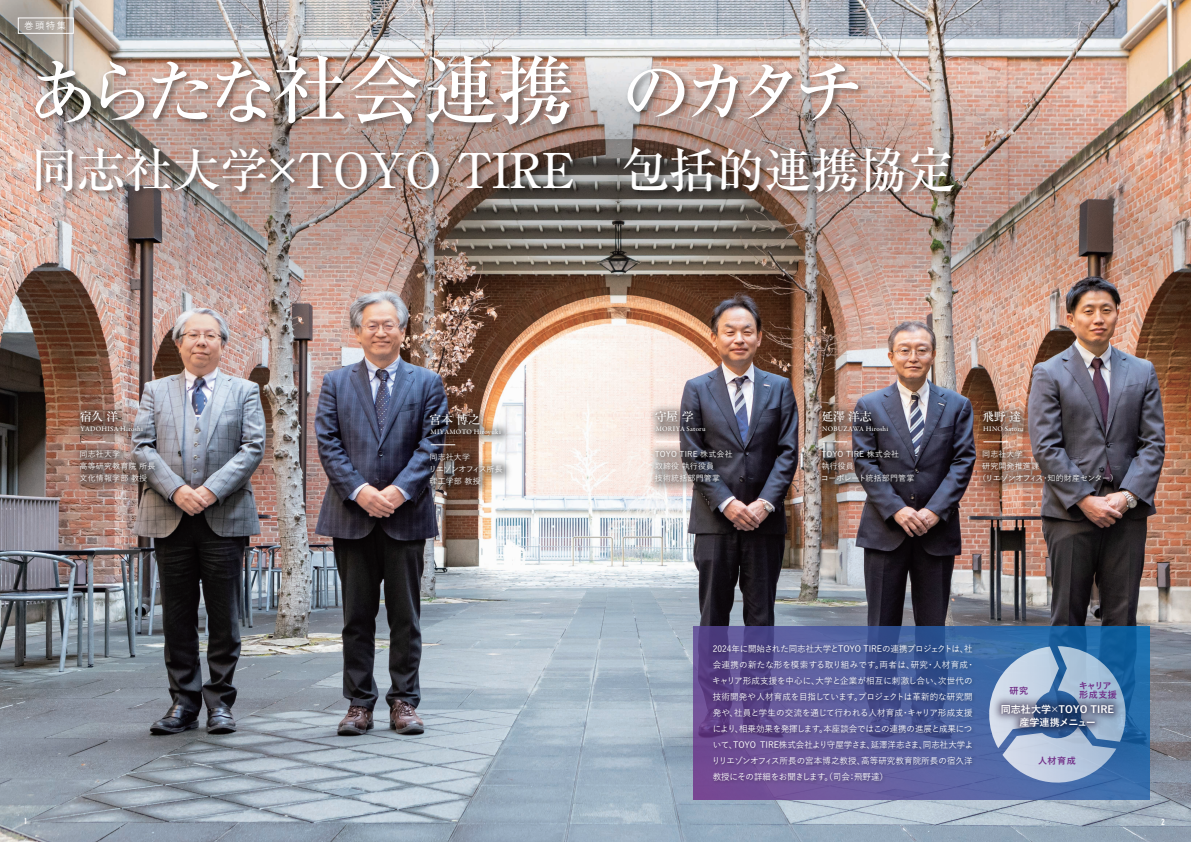
<style>
.page{position:relative;width:1191px;height:842px;background:#fff}
.page>*{position:absolute;margin:0;border:0;box-sizing:border-box;transform-origin:0 0}
.t1{font:500 71px "Ryumin Pro";letter-spacing:-.155em;color:#fff}
.t2{font:500 48px "Ryumin Pro";letter-spacing:-.01em;color:#fff}
.t3{font:500 12px "Ryumin Pro";letter-spacing:-.03em;color:#fff}
.t4{font:700 10px/13px "Yu Go";color:#fff;text-align:center}
.t5{font:500 9.4px "Yu Go";color:#fff}
.t6{font:700 9px/9px "Yu Go";letter-spacing:-.03em;color:#702c86}
.t7{font:700 9px "Yu Go";letter-spacing:.05em;color:#702c86}
.t8{font:condensed 9px "Snv D";color:#fff}
.t9{font:500 8.8px/16px "Yu Go";letter-spacing:-.005em;color:#fff}
.t10{font:500 8px/12px "Yu Go";letter-spacing:.02em;color:#fff}
.t11{font:500 8px "Yu Go";letter-spacing:-.065em;color:#fff}
.t12{font:500 7px "Garamond Premr Pro";letter-spacing:.035em;color:#fff}
.s1{font-size:76px}
</style>
<div class="page">
<img style="left:0;top:0;width:1191px;height:842px">
<img style="left:70px;top:440px;width:98px;height:55px">
<img style="left:76px;top:446px;width:85px;height:43px">
<img style="left:70px;top:401px;width:61px;height:35px">
<img style="left:76px;top:407px;width:48px;height:9px">
<img style="left:71px;top:416px;width:85px;height:29px">
<img style="left:77px;top:421px;width:71px;height:17px">
<svg style="left:81px;top:442px;width:24px;height:1px"></svg>
<img style="left:420px;top:443px;width:96px;height:55px">
<img style="left:426px;top:449px;width:82px;height:42px">
<img style="left:420px;top:404px;width:73px;height:34px">
<img style="left:426px;top:410px;width:59px;height:9px">
<img style="left:421px;top:419px;width:93px;height:30px">
<img style="left:427px;top:424px;width:79px;height:17px">
<svg style="left:431px;top:444px;width:24px;height:1px"></svg>
<img style="left:645px;top:440px;width:100px;height:55px">
<img style="left:651px;top:446px;width:87px;height:43px">
<img style="left:645px;top:401px;width:61px;height:35px">
<img style="left:651px;top:407px;width:48px;height:9px">
<img style="left:646px;top:416px;width:73px;height:29px">
<img style="left:652px;top:421px;width:59px;height:17px">
<svg style="left:656px;top:442px;width:24px;height:1px"></svg>
<img style="left:811px;top:440px;width:116px;height:55px">
<img style="left:818px;top:446px;width:101px;height:43px">
<img style="left:812px;top:401px;width:73px;height:15px">
<img style="left:818px;top:407px;width:59px;height:9px">
<img style="left:812px;top:416px;width:90px;height:29px">
<img style="left:819px;top:421px;width:74px;height:17px">
<svg style="left:822px;top:442px;width:25px;height:1px"></svg>
<img style="left:972px;top:440px;width:154px;height:55px">
<img style="left:978px;top:446px;width:141px;height:43px">
<img style="left:973px;top:401px;width:60px;height:15px">
<img style="left:978px;top:407px;width:48px;height:9px">
<img style="left:973px;top:416px;width:64px;height:29px">
<img style="left:979px;top:421px;width:50px;height:17px">
<svg style="left:983px;top:442px;width:25px;height:1px"></svg>
<img style="left:25px;top:46px;width:941px;height:166px">
<div style="left:18px;top:18px;width:56px;height:16px;border:1px solid #fff"></div>
<svg style="left:693px;top:627px;width:456px;height:172px"></svg>
<img style="left:709px;top:641px;width:269px;height:147px">
<svg style="left:989px;top:646px;width:136px;height:137px"></svg>
<img style="left:989px;top:693px;width:136px;height:46px">
<img style="left:996px;top:700px;width:122px;height:34px">
<p class="t5" style="left:24px;top:17px;width:43px">巻頭特集</p>
<h1 class="t1" style="left:28px;top:36px;width:839px">あらたな<span class="s1">社会連携</span> のカタチ</h1>
<h2 class="t2" style="left:31px;top:132px;width:925px">同志社大学×TOYO TIRE　包括的連携協定</h2>
<h3 class="t3" style="left:80px;top:407px;width:40px">宿久 洋</h3>
<p class="t12" style="left:81px;top:424px;width:64px">YADOHISA Hiroshi</p>
<p class="t10" style="left:80px;top:447px;width:77px">同志社大学<br>高等研究教育院 所長文化情報学部 教授</p>
<h3 class="t3" style="left:429px;top:410px;width:52px">宮本 博之</h3>
<p class="t12" style="left:430px;top:427px;width:72px">MIYAMOTO Hiroyuki</p>
<p class="t10" style="left:429px;top:450px;width:76px">同志社大学<br>リエゾンオフィス所長理工学部 教授</p>
<h3 class="t3" style="left:655px;top:407px;width:40px">守屋 学</h3>
<p class="t12" style="left:656px;top:424px;width:51px">MORIYA Satoru</p>
<p class="t10" style="left:655px;top:447px;width:79px">TOYO TIRE 株式会社取締役 執行役員<br>技術統括部門管掌</p>
<h3 class="t3" style="left:821px;top:407px;width:52px">延澤 洋志</h3>
<p class="t12" style="left:822px;top:424px;width:68px">NOBUZAWA Hiroshi</p>
<p class="t10" style="left:821px;top:447px;width:95px">TOYO TIRE 株式会社<br>執行役員<br>コーポレート統括部門管掌</p>
<h3 class="t3" style="left:982px;top:407px;width:40px">飛野 達</h3>
<p class="t12" style="left:983px;top:424px;width:42px">HINO Satoru</p>
<p class="t10" style="left:982px;top:447px;width:42px">同志社大学</p>
<p class="t10" style="left:982px;top:459px;width:58px">研究開発推進課</p>
<p class="t11" style="left:978px;top:470px;width:141px">（リエゾンオフィス・知的財産センター）</p>
<p class="t9" style="left:712px;top:640px;width:264px">2024年に開始された同志社大学とTOYO TIREの連携プロジェクトは、社会連携の新たな形を模索する取り組みです。両者は、研究・人材育成・キャリア形成支援を中心に、大学と企業が相互に刺激し合い、次世代の技術開発や人材育成を目指しています。プロジェクトは革新的な研究開発や、社員と学生の交流を通じて行われる人材育成・キャリア形成支援により、相乗効果を発揮します。本座談会ではこの連携の進展と成果について、TOYO TIRE株式会社より守屋学さま、延澤洋志さま、同志社大学よりリエゾンオフィス所長の宮本博之教授、高等研究教育院所長の宿久洋教授にその詳細をお聞きします。（司会：飛野達）</p>
<p class="t7" style="left:1009px;top:685px;width:20px">研究</p>
<p class="t6" style="left:1078px;top:681px;width:40px">キャリア形成支援</p>
<p class="t4" style="left:1000px;top:703px;width:115px">同志社大学×TOYO TIRE産学連携メニュー</p>
<p class="t7" style="left:1038px;top:755px;width:39px">人材育成</p>
<p class="t8" style="left:25px;top:815px;width:4px">1</p>
<p class="t8" style="left:1161px;top:816px;width:5px">2</p>
</div>
